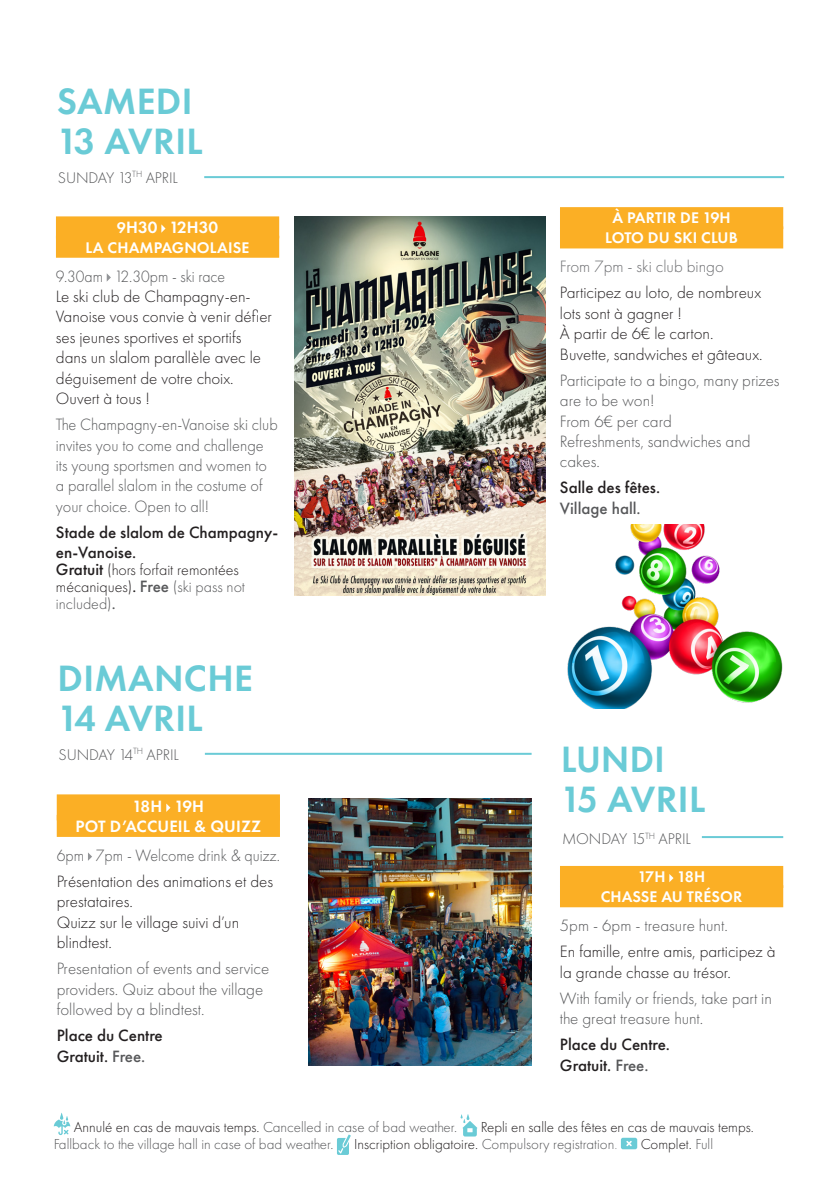
<style>
.page{position:relative;width:840px;height:1191px;background:#fff}
.page>*{position:absolute;margin:0;border:0;box-sizing:border-box;transform-origin:0 0}
.t1{font:600 38px "Futura PT";letter-spacing:.01em;color:#6acbd6}
.t2{font:600 38px "Futura PT";letter-spacing:.01em;color:#6acbd6;scale:.95 1}
.TEXTE_EVENT_FRANCAIS{font:300 17px/20.4px "Futura PT";color:#231f20}
.TEXTE_EVENT_ANGLAIS{font:300 17px/20.4px "Futura PT";color:#57585a}
.TEXTE_EVENT_ANGLAIS-2{font:300 17px/20.4px "Futura PT";color:#57585a;scale:.96 1}
.t3{font:500 17px/20.4px "Futura PT";color:#231f20}
.TITRE_EVENT_ANGLAIS{font:300 17px/20.4px "Futura PT";color:#57585a}
.TITRE_EVENT_ANGLAIS-2{font:300 17px/20.4px "Futura PT";color:#231f20}
.t4{font:600 17px "Futura PT";letter-spacing:.005em;color:#fff}
.TITRE_EVENT_ANGLAIS-3{font:300 17px "Futura PT";color:#57585a;scale:.94 1}
.TITRE_EVENT_ANGLAIS-4{font:300 17px "Futura PT";color:#57585a;scale:.93 1}
.TITRE_EVENT_ANGLAIS-5{font:300 17px "Futura PT";color:#6c6d70}
.t5{font:500 17px "Futura PT";color:#57585a}
.t6{font:300 16px/17px "Futura PT";color:#231f20}
.t7{font:600 16px/20px "Futura PT";letter-spacing:.01em;color:#fff;text-align:center}
.t8{font:300 16px "Futura PT";letter-spacing:-.01em;color:#57585a}
.t9{font:300 15px "Futura PT";color:#231f20}
.t10{font:300 15px "Futura PT";color:#57585a}
.s1{font-size:16px}
.s2{font-weight:500;font-size:17px}
.s3{font-weight:500}
.s4{font-weight:500;font-size:17px;color:#57585a}
.s5{color:#57585a}
.s6{font-weight:500;color:#57585a}
.s7{color:#231f20}
.s8{color:#939598}
</style>
<div class="page">
<svg style="left:54px;top:1112px;width:16px;height:23px"></svg>
<svg style="left:460px;top:1114px;width:17px;height:22px"></svg>
<svg style="left:337px;top:1134px;width:13px;height:21px"></svg>
<svg style="left:620px;top:1137px;width:17px;height:12px"></svg>
<hr style="left:205px;top:753px;width:326px;height:2px;background:#6acbd6">
<hr style="left:701px;top:836px;width:81px;height:2px;background:#6acbd6">
<img style="left:309px;top:799px;width:222px;height:266px">
<div style="left:57px;top:794px;width:223px;height:26px;background:#fbaf25"></div>
<div style="left:57px;top:815px;width:223px;height:22px;background:#fbaf25"></div>
<svg style="left:166px;top:803px;width:4px;height:9px"></svg>
<svg style="left:88px;top:852px;width:4px;height:9px"></svg>
<div style="left:559px;top:207px;width:223px;height:22px;background:#fbaf25"></div>
<div style="left:559px;top:226px;width:223px;height:22px;background:#fbaf25"></div>
<img style="left:567px;top:524px;width:216px;height:185px">
<div style="left:559px;top:866px;width:223px;height:22px;background:#fbaf25"></div>
<div style="left:559px;top:885px;width:223px;height:22px;background:#fbaf25"></div>
<svg style="left:669px;top:874px;width:4px;height:8px"></svg>
<hr style="left:204px;top:176px;width:579px;height:2px;background:#6acbd6">
<div style="left:56px;top:216px;width:223px;height:22px;background:#fbaf25"></div>
<div style="left:56px;top:236px;width:223px;height:22px;background:#fbaf25"></div>
<svg style="left:161px;top:224px;width:4px;height:9px"></svg>
<svg style="left:107px;top:273px;width:4px;height:8px"></svg>
<img style="left:294px;top:217px;width:251px;height:378px">
<p class="t1" style="left:57px;top:78px;width:137px">SAMEDI</p>
<p class="t1" style="left:57px;top:118px;width:147px">13 AVRIL</p>
<p class="t8" style="left:58px;top:168px;width:121px">SUNDAY 13<sup>TH</sup> APRIL</p>
<p class="t4" style="left:117px;top:216px;width:103px"><span class="s1">9</span>H30 12H30</p>
<p class="t7" style="left:86px;top:237px;width:165px">LA CHAMPAGNOLAISE</p>
<p class="TITRE_EVENT_ANGLAIS-4" style="left:56px;top:266px;width:183px">9.30am 12.30pm - ski race</p>
<p class="TEXTE_EVENT_FRANCAIS" style="left:56px;top:286px;width:217px">Le ski club de Champagny-en-<br>Vanoise vous convie à venir défier ses jeunes sportives et sportifs dans un slalom parallèle avec le déguisement de votre choix.</p>
<p class="TEXTE_EVENT_FRANCAIS" style="left:56px;top:388px;width:95px">Ouvert à tous !</p>
<p class="TEXTE_EVENT_ANGLAIS-2" style="left:56px;top:414px;width:232px">The Champagny-en-Vanoise ski club invites you to come and challenge its young sportsmen and women to a parallel slalom in the costume of your choice. Open to all!</p>
<p class="t3" style="left:56px;top:522px;width:223px">Stade de slalom de Champagny&shy;en-Vanoise.</p>
<p class="t6" style="left:56px;top:561px;width:190px"><span class="s2">Gratuit</span> (hors forfait remontées mécaniques)<span class="s3">.</span> <span class="s4">Free</span> <span class="s5">(ski pass not included)</span><span class="s6">.</span></p>
<p class="t1" style="left:58px;top:654px;width:197px">DIMANCHE</p>
<p class="t1" style="left:57px;top:694px;width:147px">14 AVRIL</p>
<p class="t8" style="left:59px;top:745px;width:122px">SUNDAY 14<sup>TH</sup> APRIL</p>
<p class="t4" style="left:132px;top:795px;width:73px">18H 19H</p>
<p class="t4" style="left:76px;top:815px;width:187px">POT D’ACCUEIL &amp; QUIZZ</p>
<p class="TITRE_EVENT_ANGLAIS-3" style="left:57px;top:845px;width:239px">6pm 7pm - Welcome drink &amp; quizz.</p>
<p class="TITRE_EVENT_ANGLAIS-2" style="left:57px;top:871px;width:218px">Présentation des animations et des prestataires.</p>
<p class="TITRE_EVENT_ANGLAIS-2" style="left:57px;top:912px;width:184px">Quizz sur le village suivi d’un blindtest.</p>
<p class="TITRE_EVENT_ANGLAIS" style="left:57px;top:958px;width:214px">Presentation of events and service providers. Quiz about the village followed by a blindtest.</p>
<p class="t3" style="left:57px;top:1025px;width:107px">Place du Centre</p>
<p class="t3" style="left:57px;top:1045px;width:90px">Gratuit. <span class="s5">Free.</span></p>
<p class="t7" style="left:605px;top:208px;width:134px">À PARTIR DE 19H<br>LOTO DU SKI CLUB</p>
<p class="TITRE_EVENT_ANGLAIS-5" style="left:559px;top:257px;width:165px">From 7pm - ski club bingo</p>
<p class="TEXTE_EVENT_FRANCAIS" style="left:559px;top:283px;width:202px">Participez au loto, de nombreux lots sont à gagner !</p>
<p class="TEXTE_EVENT_FRANCAIS" style="left:559px;top:323px;width:155px">À partir de 6€ le carton.</p>
<p class="TEXTE_EVENT_FRANCAIS" style="left:559px;top:344px;width:204px">Buvette, sandwiches et gâteaux.</p>
<p class="TEXTE_EVENT_ANGLAIS" style="left:559px;top:370px;width:221px">Participate to a bingo, many prizes are to be won!<br>From 6€ per card<br>Refreshments, sandwiches and cakes.</p>
<p class="t3" style="left:559px;top:477px;width:102px">Salle des fêtes.</p>
<p class="t5" style="left:559px;top:498px;width:82px">Village hall.</p>
<p class="t2" style="left:560px;top:736px;width:110px">LUNDI</p>
<p class="t2" style="left:560px;top:776px;width:153px">15 AVRIL</p>
<p class="t8" style="left:561px;top:829px;width:130px">MONDAY 15<sup>TH</sup> APRIL</p>
<p class="t7" style="left:600px;top:866px;width:143px">17H 18H<br>CHASSE AU TRÉSOR</p>
<p class="TITRE_EVENT_ANGLAIS" style="left:559px;top:915px;width:169px">5pm - 6pm - treasure hunt.</p>
<p class="TEXTE_EVENT_FRANCAIS" style="left:559px;top:941px;width:217px">En famille, entre amis, participez à la grande chasse au trésor.</p>
<p class="TEXTE_EVENT_ANGLAIS" style="left:559px;top:988px;width:213px">With family or friends, take part in the great treasure hunt.</p>
<p class="t3" style="left:559px;top:1034px;width:111px">Place du Centre.</p>
<p class="t3" style="left:559px;top:1054px;width:90px">Gratuit. <span class="s5">Free.</span></p>
<p class="t10" style="left:74px;top:1118px;width:384px"><span class="s7">Annulé en cas de mauvais temps.</span> Cancelled in case of bad weather.</p>
<p class="t9" style="left:480px;top:1118px;width:274px">Repli en salle des fêtes en cas de mauvais temps.</p>
<p class="t10" style="left:54px;top:1135px;width:281px">Fallback to the village hall in case of bad weather.</p>
<p class="t9" style="left:354px;top:1135px;width:264px">Inscription obligatoire. <span class="s5">Compulsory registration</span><span class="s8">.</span></p>
<p class="t9" style="left:640px;top:1135px;width:74px">Complet. <span class="s5">Full</span></p>
</div>
